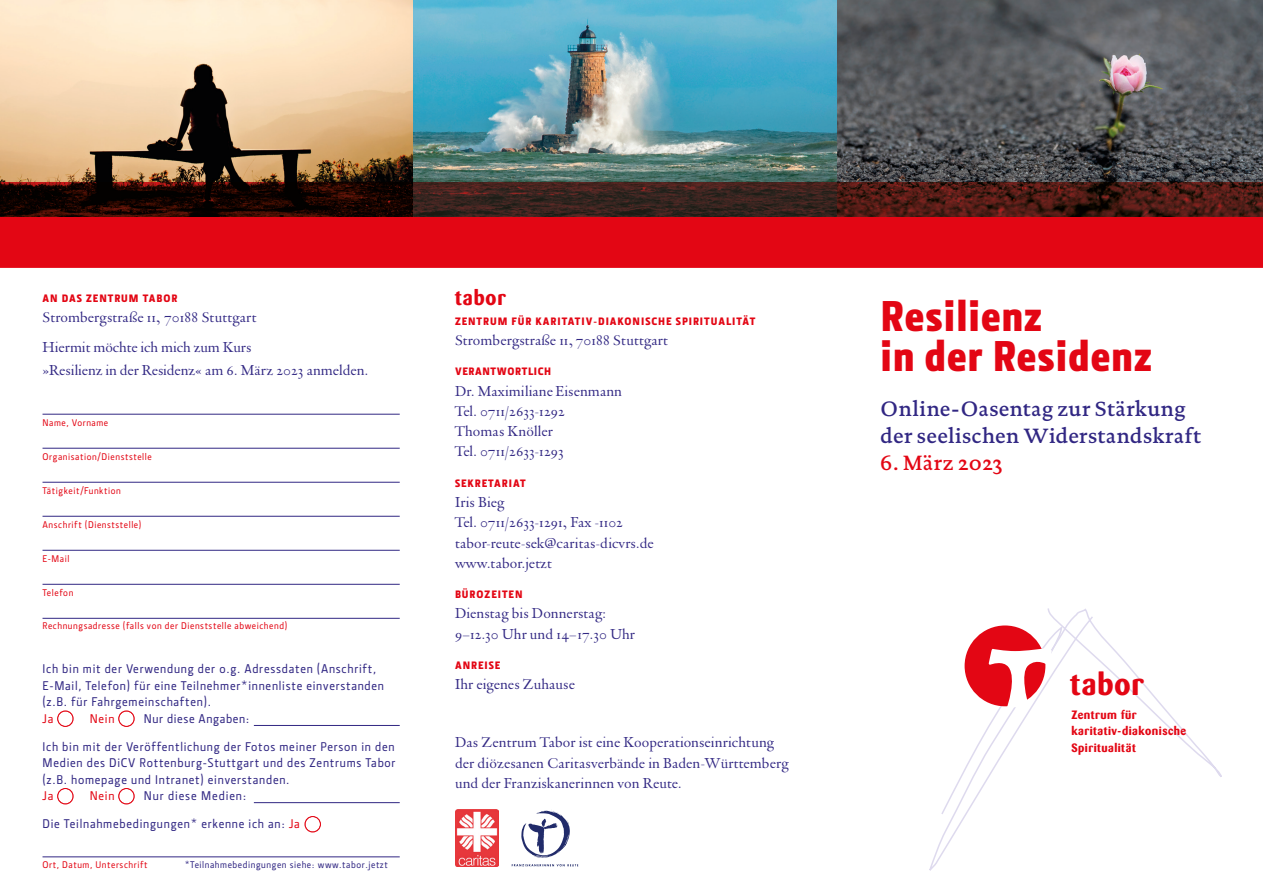
<style>
.page{position:relative;width:1263px;height:893px;background:#fff}
.page>*{position:absolute;margin:0;border:0;box-sizing:border-box;transform-origin:0 0}
.t1{font:900 43.5px/40.5px "Section";letter-spacing:.01em;color:#e30614}
.t2{font:700 30.9px "Barmeno BQ";letter-spacing:.03em;color:#e30614}
.t3{font:21px/27px "DTL Documenta ST Medium";letter-spacing:.02em;color:#312783}
.t4{font:21px "DTL Documenta ST Medium";letter-spacing:.025em;color:#e30614}
.t5{font:700 21px "Barmeno BQ";letter-spacing:.04em;color:#e30614}
.t6{font:15px/20.2px "DTL Vanden Keere D";letter-spacing:.01em;color:#312783}
.t7{font:15px "DTL Vanden Keere D Caps";letter-spacing:.01em;color:#312783}
.t8{font:500 12.75px/16.5px "Section";letter-spacing:.06em;color:#312783}
.t9{font:500 12.75px "Section";letter-spacing:.06em;color:#e30614}
.t10{font:700 12px/16.5px "Barmeno BQ";letter-spacing:.04em;color:#e30614}
.t11{font:900 10.8px "Section";letter-spacing:.09em;color:#e30614}
.t12{font:900 10.8px "Section";letter-spacing:.06em;color:#e30614}
.t13{font:500 9.75px "Section";letter-spacing:.06em;color:#e30614}
.t14{font:500 9.75px "Section";letter-spacing:.06em;color:#312783}
.s1{font-family:"DTL Vanden Keere D Caps"}
.s2{color:#e30614}
.s3{font-family:"DTL Vanden Keere D"}
</style>
<div class="page">
<img style="left:0;top:0;width:1263px;height:183px">
<svg style="left:929px;top:608px;width:293px;height:263px"></svg>
<svg style="left:940px;top:624px;width:123px;height:192px"></svg>
<div style="left:58px;top:711px;width:15px;height:15px;border:1px solid #e30614;border-radius:50%"></div>
<div style="left:57px;top:711px;width:17px;height:16px;border:1px solid #e30614;border-radius:50%"></div>
<div style="left:305px;top:816px;width:15px;height:16px;border:1px solid #e30614;border-radius:50%"></div>
<div style="left:305px;top:816px;width:16px;height:16px;border:1px solid #e30614;border-radius:50%"></div>
<hr style="left:43px;top:414px;width:357px;height:1px;background:#312783">
<hr style="left:43px;top:448px;width:357px;height:1px;background:#312783">
<hr style="left:43px;top:482px;width:357px;height:1px;background:#312783">
<hr style="left:43px;top:516px;width:357px;height:1px;background:#312783">
<hr style="left:43px;top:550px;width:357px;height:1px;background:#312783">
<hr style="left:43px;top:584px;width:357px;height:1px;background:#312783">
<hr style="left:43px;top:618px;width:357px;height:1px;background:#312783">
<hr style="left:43px;top:857px;width:357px;height:1px;background:#312783">
<div style="left:119px;top:711px;width:15px;height:15px;border:1px solid #e30614;border-radius:50%"></div>
<div style="left:118px;top:711px;width:17px;height:16px;border:1px solid #e30614;border-radius:50%"></div>
<div style="left:58px;top:788px;width:15px;height:16px;border:1px solid #e30614;border-radius:50%"></div>
<div style="left:57px;top:788px;width:17px;height:16px;border:1px solid #e30614;border-radius:50%"></div>
<div style="left:119px;top:788px;width:15px;height:16px;border:1px solid #e30614;border-radius:50%"></div>
<div style="left:118px;top:788px;width:17px;height:16px;border:1px solid #e30614;border-radius:50%"></div>
<hr style="left:254px;top:725px;width:146px;height:1px;background:#312783">
<hr style="left:254px;top:802px;width:146px;height:1px;background:#312783">
<img style="left:455px;top:809px;width:43px;height:57px">
<svg style="left:521px;top:810px;width:49px;height:48px"></svg>
<svg style="left:512px;top:864px;width:66px;height:3px"></svg>
<svg style="left:0;top:183px;width:1263px;height:85px;background:#9d0c13"></svg>
<p class="t11" style="left:43px;top:292px;width:136px">AN DAS ZENTRUM TABOR</p>
<p class="t6" style="left:43px;top:302px;width:215px;line-height:30.3px">Strombergstraße <span class="s1">11, 70188</span> Stuttgart<br>Hiermit möchte ich mich zum Kurs</p>
<p class="t6" style="left:43px;top:360px;width:327px">»Resilienz in der Residenz« am <span class="s1">6.</span> März <span class="s1">2023</span> anmelden.</p>
<p class="t13" style="left:43px;top:417px;width:67px">Name, Vorname</p>
<p class="t13" style="left:43px;top:451px;width:111px">Organisation/Dienststelle</p>
<p class="t13" style="left:43px;top:485px;width:80px">Tätigkeit/Funktion</p>
<p class="t13" style="left:43px;top:519px;width:100px">Anschrift (Dienststelle)</p>
<p class="t13" style="left:43px;top:553px;width:28px">E-Mail</p>
<p class="t13" style="left:43px;top:587px;width:32px">Telefon</p>
<p class="t13" style="left:43px;top:621px;width:246px">Rechnungsadresse (falls von der Dienststelle abweichend)</p>
<p class="t8" style="left:43px;top:661px;width:343px">Ich bin mit der Verwendung der o.g. Adressdaten (Anschrift,<br>E-Mail, Telefon) für eine Teilnehmer*innen liste einverstanden (z.B. für Fahrgemeinschaften).</p>
<p class="t9" style="left:43px;top:711px;width:12px">Ja</p>
<p class="t9" style="left:90px;top:711px;width:26px">Nein</p>
<p class="t8" style="left:43px;top:705px;width:353px;line-height:27.8px;text-indent:101px">Nur diese Angaben:<br>Ich bin mit der Veröffentlichung der Fotos meiner Person in den</p>
<p class="t8" style="left:43px;top:755px;width:355px">Medien des DiCV Rottenburg-Stuttgart und des Zentrums Tabor (z.B. homepage und Intranet) einverstanden.</p>
<p class="t9" style="left:43px;top:789px;width:12px">Ja</p>
<p class="t9" style="left:90px;top:789px;width:26px">Nein</p>
<p class="t8" style="left:43px;top:782px;width:259px;line-height:27.8px;text-indent:101px">Nur diese Medien:<br>Die Teilnahmebedingungen* erkenne ich an: <span class="s2">Ja</span></p>
<p class="t13" style="left:43px;top:859px;width:106px">Ort, Datum, Unterschrift</p>
<p class="t14" style="left:185px;top:859px;width:205px">*Teilnahmebedingungen siehe: www.tabor.jetzt</p>
<h3 class="t5" style="left:455px;top:285px;width:52px">tabor</h3>
<p class="t11" style="left:455px;top:315px;width:302px">ZENTRUM FÜR KARITATIV-DIAKONISCHE SPIRITUALITÄT</p>
<p class="t6" style="left:455px;top:330px;width:215px">Strombergstraße <span class="s1">11, 70188</span> Stuttgart</p>
<p class="t12" style="left:455px;top:366px;width:98px">VERANTWORTLICH</p>
<p class="t6" style="left:455px;top:381px;width:168px">Dr. Maximiliane Eisenmann</p>
<p class="t7" style="left:455px;top:401px;width:111px"><span class="s3">Tel.</span> 0711/2633-1292</p>
<p class="t6" style="left:455px;top:421px;width:99px">Thomas Knöller</p>
<p class="t7" style="left:455px;top:442px;width:110px"><span class="s3">Tel.</span> 0711/2633-1293</p>
<p class="t11" style="left:455px;top:477px;width:72px">SEKRETARIAT</p>
<p class="t6" style="left:455px;top:492px;width:51px">Iris Bieg</p>
<p class="t7" style="left:455px;top:513px;width:169px"><span class="s3">Tel.</span> 0711/2633-1291, <span class="s3">Fax -</span>1102</p>
<p class="t6" style="left:455px;top:533px;width:200px">tabor-reute-sek@caritas-dicvrs.de www.tabor.jetzt</p>
<p class="t11" style="left:455px;top:588px;width:69px">BÜROZEITEN</p>
<p class="t6" style="left:455px;top:603px;width:153px">Dienstag bis Donnerstag:</p>
<p class="t7" style="left:455px;top:624px;width:181px">9–12.30 <span class="s3">Uhr und</span> 14–17.30 <span class="s3">Uhr</span></p>
<p class="t11" style="left:455px;top:659px;width:47px">ANREISE</p>
<p class="t6" style="left:455px;top:674px;width:121px">Ihr eigenes Zuhause</p>
<p class="t6" style="left:455px;top:732px;width:335px">Das Zentrum Tabor ist eine Kooperationseinrichtung der diözesanen Caritasverbände in Baden-Württemberg und der Franziskanerinnen von Reute.</p>
<h1 class="t1" style="left:880px;top:296px;width:273px">Resilienz<br>in der Residenz</h1>
<h3 class="t3" style="left:880px;top:395px;width:322px">Online-Oasentag zur Stärkung der seelischen Widerstandskraft</h3>
<h3 class="t4" style="left:880px;top:450px;width:124px">6. März 2023</h3>
<h2 class="t2" style="left:1070px;top:666px;width:75px">tabor</h2>
<p class="t10" style="left:1071px;top:706px;width:116px">Zentrum für karitativ-diakonische<br>Spiritualität</p>
</div>
